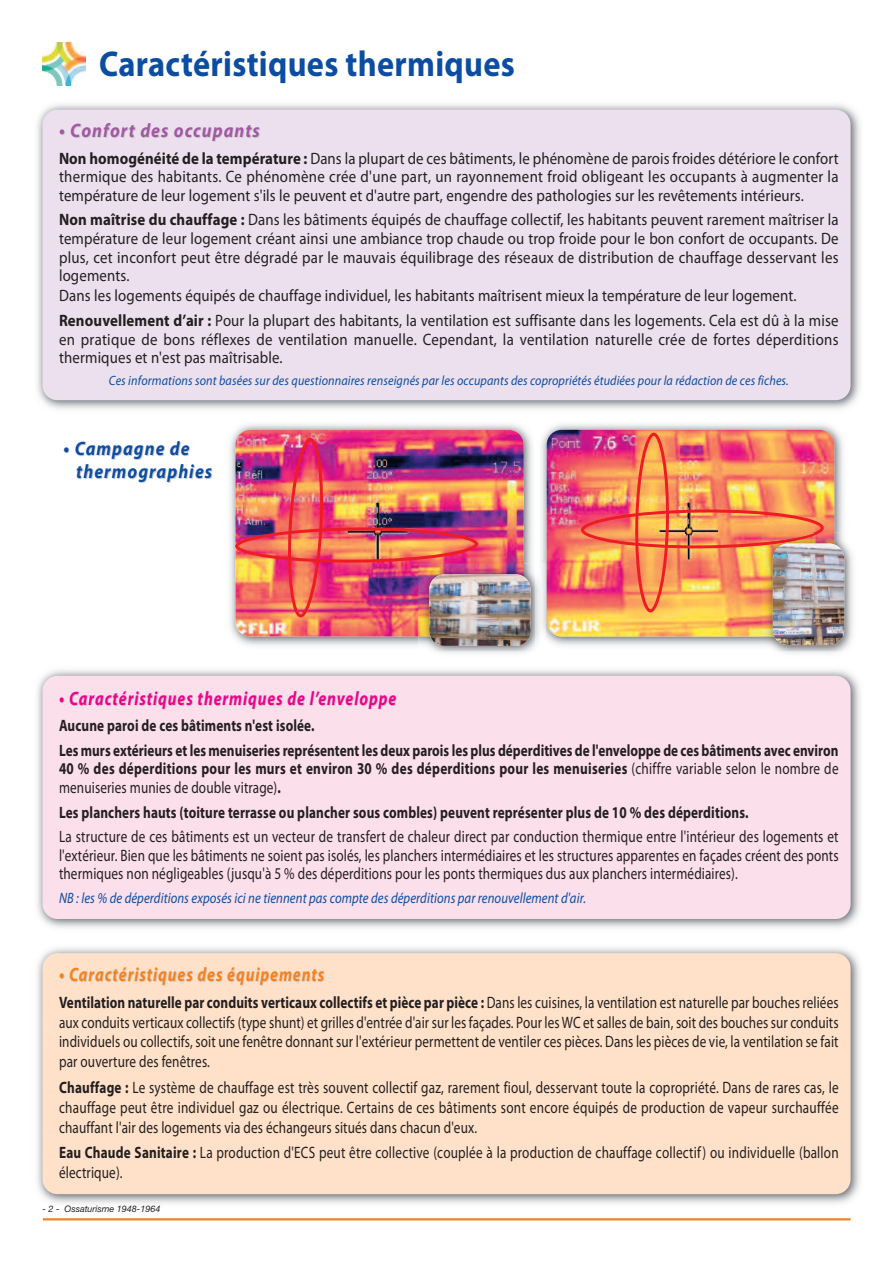
<style>
.page{position:relative;width:893px;height:1263px;background:#fff}
.page>*{position:absolute;margin:0;border:0;box-sizing:border-box;transform-origin:0 0}
.t1{font:700 36px "Myriad Pro";letter-spacing:.01em;color:#0d4da1;scale:.9 1}
.t2{font:italic 700 19.5px "Myriad Pro";letter-spacing:.06em;color:#ed028c;scale:.8 1}
.t3{font:italic 700 19.5px "Myriad Pro";letter-spacing:.06em;color:#f58220;scale:.8 1}
.t4{font:italic 700 19.5px/22.6px "Myriad Pro";letter-spacing:.06em;color:#0d4da1;scale:.9 1}
.t5{font:italic 700 19.5px "Myriad Pro";letter-spacing:.06em;color:#a258a3;scale:.9 1}
.t6{font:16.5px/19.8px "Myriad Pro";letter-spacing:.01em;color:#231f20;text-align:justify;scale:.8 1}
.t7{font:16.5px/18.6px "Myriad Pro";letter-spacing:.01em;color:#231f20;text-align:justify;scale:.9 1}
.t8{font:700 16.5px/24.6px "Myriad Pro";letter-spacing:.01em;color:#231f20;scale:.8 1}
.t9{font:italic 15px "Myriad Pro";letter-spacing:.005em;color:#0d4da1;scale:.85 1}
.t10{font:italic 13.5px "Myriad Pro";letter-spacing:.01em;color:#0d4da1;scale:.9 1}
.t11{font:italic 9px "Helvetica Neue";color:#231f20}
.s1{font-weight:700}
.s2{font-weight:400}
</style>
<div class="page">
<img style="left:37px;top:104px;width:823px;height:305px">
<div style="left:43px;top:110px;width:808px;height:290px;background:#ece0ee;border-radius:15px"></div>
<img style="left:37px;top:947px;width:823px;height:257px">
<div style="left:43px;top:953px;width:808px;height:241px;background:#fee1c8;border-radius:15px"></div>
<img style="left:37px;top:670px;width:823px;height:258px">
<div style="left:43px;top:676px;width:808px;height:243px;background:#fbdfeb;border-radius:15px"></div>
<img style="left:230px;top:424px;width:613px;height:222px">
<img style="left:235px;top:430px;width:289px;height:206px;border-radius:15px">
<img style="left:418px;top:563px;width:128px;height:90px">
<img style="left:418px;top:563px;width:106px;height:73px">
<img style="left:429px;top:574px;width:102px;height:72px;border-radius:15px">
<img style="left:536px;top:424px;width:3px;height:227px">
<img style="left:547px;top:430px;width:287px;height:206px;border-radius:15px">
<img style="left:43px;top:43px;width:42px;height:42px">
<img style="left:235px;top:437px;width:243px;height:181px">
<img style="left:581px;top:432px;width:243px;height:181px">
<hr style="left:43px;top:1218px;width:808px;height:2px;background:#f58220">
<img style="left:762px;top:533px;width:91px;height:121px">
<img style="left:762px;top:533px;width:72px;height:103px">
<img style="left:762px;top:533px;width:58px;height:12px">
<img style="left:773px;top:544px;width:71px;height:101px;border-radius:15px">
<h1 class="t1" style="left:99px;top:50px;width:463px">Caractéristiques thermiques</h1>
<p class="t5" style="left:59px;top:123px;width:225px">• Confort des occupants</p>
<p class="t7" style="left:59px;top:150px;width:868px"><span class="s1">Non homogénéité de la température :</span> Dans la plupart de ces bâtiments, le phénomène de parois froides détériore le confort thermique des habitants. Ce phénomène crée d'une part, un rayonnement froid obligeant les occupants à augmenter la température de leur logement s'ils le peuvent et d'autre part, engendre des pathologies sur les revêtements intérieurs.</p>
<p class="t7" style="left:59px;top:212px;width:868px"><span class="s1">Non maîtrise du chauffage :</span> Dans les bâtiments équipés de chauffage collectif, les habitants peuvent rarement maîtriser la température de leur logement créant ainsi une ambiance trop chaude ou trop froide pour le bon confort de occupants. De plus, cet inconfort peut être dégradé par le mauvais équilibrage des réseaux de distribution de chauffage desservant les logements.</p>
<p class="t7" style="left:59px;top:285px;width:868px;line-height:24.6px">Dans les logements équipés de chauffage individuel, les habitants maîtrisent mieux la température de leur logement.<br><span class="s1">Renouvellement d’air :</span> Pour la plupart des habitants, la ventilation est suffisante dans les logements. Cela est dû à la mise</p>
<p class="t7" style="left:59px;top:331px;width:868px">en pratique de bons réflexes de ventilation manuelle. Cependant, la ventilation naturelle crée de fortes déperditions thermiques et n'est pas maîtrisable.</p>
<p class="t10" style="left:109px;top:376px;width:757px">Ces informations sont basées sur des questionnaires renseignés par les occupants des copropriétés étudiées pour la rédaction de ces fiches.</p>
<p class="t4" style="left:76px;top:439px;width:152px;text-indent:-13px">• Campagne de thermographies</p>
<p class="t2" style="left:59px;top:691px;width:423px">• Caractéristiques thermiques de l’enveloppe</p>
<p class="t8" style="left:59px;top:715px;width:976px">Aucune paroi de ces bâtiments n'est isolée.<br>Les murs extérieurs et les menuiseries représentent les deux parois les plus déperditives de l'enveloppe de ces bâtiments avec environ</p>
<p class="t8" style="left:59px;top:761px;width:976px;line-height:18.6px">40 % des déperditions pour les murs et environ 30 % des déperditions pour les menuiseries <span class="s2">(chiffre variable selon le nombre de menuiseries munies de double vitrage)</span>.</p>
<p class="t8" style="left:59px;top:801px;width:863px">Les planchers hauts (toiture terrasse ou plancher sous combles) peuvent représenter plus de 10 % des déperditions.</p>
<p class="t6" style="left:59px;top:829px;width:976px;line-height:18.6px">La structure de ces bâtiments est un vecteur de transfert de chaleur direct par conduction thermique entre l'intérieur des logements et l'extérieur. Bien que les bâtiments ne soient pas isolés, les planchers intermédiaires et les structures apparentes en façades créent des ponts thermiques non négligeables (jusqu'à 5 % des déperditions pour les ponts thermiques dus aux planchers intermédiaires).</p>
<p class="t9" style="left:59px;top:892px;width:621px">NB : les % de déperditions exposés ici ne tiennent pas compte des déperditions par renouvellement d'air.</p>
<p class="t3" style="left:59px;top:967px;width:333px">• Caractéristiques des équipements</p>
<p class="t6" style="left:59px;top:994px;width:976px"><span class="s1">Ventilation naturelle par conduits verticaux collectifs et pièce par pièce :</span> Dans les cuisines, la ventilation est naturelle par bouches reliées aux conduits verticaux collectifs (type shunt) et grilles d'entrée d'air sur les façades. Pour les WC et salles de bain, soit des bouches sur conduits individuels ou collectifs, soit une fenêtre donnant sur l'extérieur permettent de ventiler ces pièces. Dans les pièces de vie, la ventilation se fait par ouverture des fenêtres.</p>
<p class="t6" style="left:59px;top:1079px;width:976px"><span class="s1">Chauffage :</span> Le système de chauffage est très souvent collectif gaz, rarement fioul, desservant toute la copropriété. Dans de rares cas, le chauffage peut être individuel gaz ou électrique. Certains de ces bâtiments sont encore équipés de production de vapeur surchauffée chauffant l'air des logements via des échangeurs situés dans chacun d'eux.</p>
<p class="t6" style="left:59px;top:1144px;width:976px"><span class="s1">Eau Chaude Sanitaire :</span> La production d'ECS peut être collective (couplée à la production de chauffage collectif) ou individuelle (ballon électrique).</p>
<p class="t11" style="left:43px;top:1201px;width:119px">- 2 - Ossaturisme 1948-1964</p>
</div>
